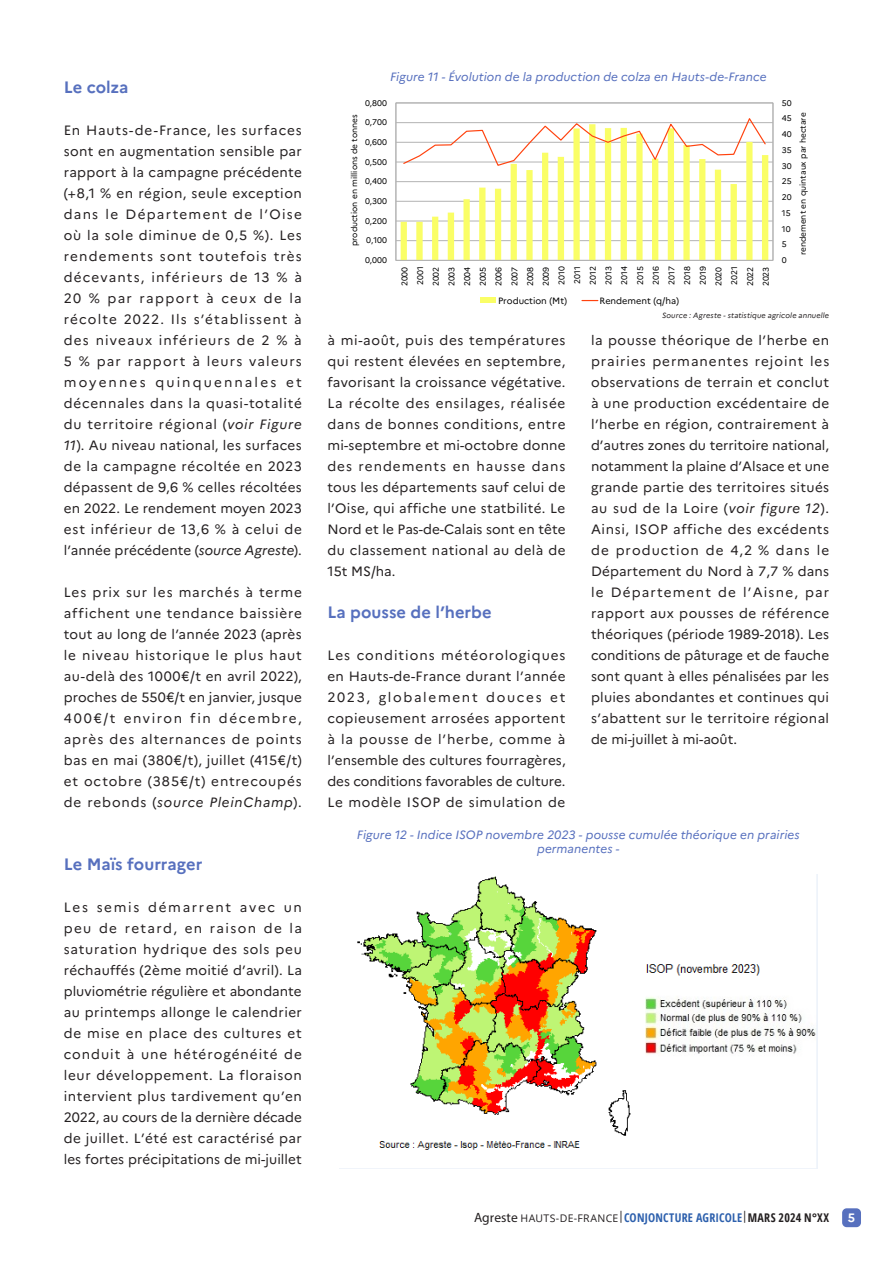
<style>
.page{position:relative;width:893px;height:1263px;background:#fff}
.page>*{position:absolute;margin:0;border:0;box-sizing:border-box;transform-origin:0 0}
.conjoncture_intertitre{font:700 16.5px "Marianne";color:#5770be}
.conjoncture_texte{font:13.5px/21px "Marianne";letter-spacing:.025em;color:#231f20;text-align:justify}
.t1{font:700 12.15px "Marianne";color:#fff}
.t2{font:italic 12px/14.4px "Marianne";letter-spacing:.005em;color:#5770be;text-align:center}
.t3{font:700 condensed 12px "Open Sans";letter-spacing:.02em;color:#2d60ad}
.t4{font:9.15px "Marianne";color:#000}
.t5{font:8.25px/15.8px "Marianne";color:#000;text-align:justify}
.SOURCE{font:italic 7.5px "Marianne";letter-spacing:.015em;color:#231f20}
.s1{font-style:italic}
.s2{font-family:"Myriad Pro";font-weight:400;font-stretch:normal;font-size:13.5px;color:#231f20}
.s3{font-weight:400;font-stretch:normal;font-size:10.5px;color:#231f20}
.s4{font-weight:400;font-stretch:normal;color:#231f20}
.s5{color:#231f20}
</style>
<div class="page">
<div style="left:842px;top:1208px;width:19px;height:19px;background:#5770be;border-radius:5px"></div>
<img style="left:357px;top:875px;width:460px;height:293px">
<hr style="left:396px;top:240px;width:377px;height:1px;background:#b3b3b3">
<hr style="left:396px;top:221px;width:377px;height:1px;background:#b3b3b3">
<hr style="left:396px;top:201px;width:377px;height:1px;background:#b3b3b3">
<hr style="left:396px;top:181px;width:377px;height:1px;background:#b3b3b3">
<hr style="left:396px;top:162px;width:377px;height:1px;background:#b3b3b3">
<hr style="left:396px;top:142px;width:377px;height:1px;background:#b3b3b3">
<hr style="left:396px;top:122px;width:377px;height:1px;background:#b3b3b3">
<div style="left:396px;top:103px;width:377px;height:158px;border:1px solid #b3b3b3"></div>
<svg style="left:401px;top:141px;width:367px;height:119px"></svg>
<hr style="left:773px;top:103px;width:1px;height:157px;background:#b3b3b3">
<hr style="left:396px;top:260px;width:377px;height:1px;background:#b3b3b3">
<hr style="left:396px;top:103px;width:1px;height:157px;background:#b3b3b3">
<svg style="left:402px;top:118px;width:365px;height:49px"></svg>
<div style="left:480px;top:298px;width:16px;height:5px;background:#fafe66"></div>
<svg style="left:582px;top:300px;width:16px;height:1px"></svg>
<p class="conjoncture_intertitre" style="left:64px;top:74px;width:66px">Le colza</p>
<p class="conjoncture_texte" style="left:64px;top:118px;width:240px">En Hauts-de-France, les surfaces sont en augmentation sensible par rapport à la campagne précédente (+8,1 % en région, seule exception dans le Département de l’Oise où la sole diminue de 0,5 %). Les rendements sont toutefois très décevants, inférieurs de 13 % à 20 % par rapport à ceux de la récolte 2022. Ils s’établissent à des niveaux inférieurs de 2 % à 5 % par rapport à leurs valeurs moyennes quinquennales et décennales dans la quasi-totalité du territoire régional (<span class="s1">voir Figure 11</span>). Au niveau national, les surfaces de la campagne récoltée en 2023 dépassent de 9,6 % celles récoltées en 2022. Le rendement moyen 2023 est inférieur de 13,6 % à celui de l’année précédente (<span class="s1">source Agreste</span>).</p>
<p class="conjoncture_texte" style="left:64px;top:580px;width:240px">Les prix sur les marchés à terme affichent une tendance baissière tout au long de l’année 2023 (après le niveau historique le plus haut au-delà des 1000€/t en avril 2022), proches de 550€/t en janvier, jusque 400€/t environ fin décembre, après des alternances de points bas en mai (380€/t), juillet (415€/t) et octobre (385€/t) entrecoupés de rebonds (<span class="s1">source PleinChamp</span>).</p>
<p class="conjoncture_intertitre" style="left:64px;top:851px;width:140px">Le Maïs fourrager</p>
<p class="conjoncture_texte" style="left:64px;top:896px;width:240px">Les semis démarrent avec un peu de retard, en raison de la saturation hydrique des sols peu réchauffés (2ème moitié d’avril). La pluviométrie régulière et abondante au printemps allonge le calendrier de mise en place des cultures et conduit à une hétérogénéité de leur développement. La floraison intervient plus tardivement qu’en 2022, au cours de la dernière décade de juillet. L’été est caractérisé par les fortes précipitations de mi-juillet</p>
<p class="t2" style="left:390px;top:69px;width:378px">Figure 11 - Évolution de la production de colza en Hauts-de-France</p>
<p class="t5" style="left:365px;top:94px;width:24px">0,800</p>
<p class="t5" style="left:346px;top:246px;width:134px;rotate:-90deg">production en millions de tonnes</p>
<p class="t5" style="left:365px;top:114px;width:24px">0,700</p>
<p class="t5" style="left:365px;top:134px;width:24px">0,600</p>
<p class="t5" style="left:365px;top:153px;width:24px">0,500</p>
<p class="t5" style="left:365px;top:173px;width:24px">0,400</p>
<p class="t5" style="left:365px;top:193px;width:24px">0,300</p>
<p class="t5" style="left:365px;top:212px;width:24px">0,200</p>
<p class="t5" style="left:366px;top:232px;width:22px">0,100</p>
<p class="t5" style="left:365px;top:252px;width:24px">0,000</p>
<p class="t5" style="left:396px;top:286px;width:21px;rotate:-90deg">2000<br>2001<br>2002<br>2003<br>2004<br>2005<br>2006<br>2007<br>2008<br>2009<br>2010<br>2011<br>2012<br>2013<br>2014<br>2015<br>2016<br>2017<br>2018<br>2019<br>2020<br>2021<br>2022<br>2023</p>
<p class="t5" style="left:782px;top:94px;width:11px">50</p>
<p class="t5" style="left:782px;top:110px;width:11px">45</p>
<p class="t5" style="left:782px;top:126px;width:11px">40</p>
<p class="t5" style="left:782px;top:141px;width:11px">35</p>
<p class="t5" style="left:782px;top:157px;width:11px">30</p>
<p class="t5" style="left:782px;top:173px;width:11px">25</p>
<p class="t5" style="left:782px;top:189px;width:11px">20</p>
<p class="t5" style="left:782px;top:204px;width:10px">15</p>
<p class="t5" style="left:782px;top:220px;width:10px">10</p>
<p class="t5" style="left:782px;top:236px;width:6px">5</p>
<p class="t5" style="left:782px;top:252px;width:6px">0</p>
<p class="t5" style="left:794px;top:255px;width:144px;rotate:-90deg">rendement en quintaux par hectare</p>
<p class="t4" style="left:498px;top:293px;width:71px">Production (Mt)</p>
<p class="t4" style="left:599px;top:293px;width:81px">Rendement (q/ha)</p>
<p class="SOURCE" style="left:662px;top:309px;width:169px">Source : Agreste - statistique agricole annuelle</p>
<p class="conjoncture_texte" style="left:327px;top:329px;width:240px">à mi-août, puis des températures qui restent élevées en septembre, favorisant la croissance végétative.<br>La récolte des ensilages, réalisée dans de bonnes conditions, entre mi-septembre et mi-octobre donne des rendements en hausse dans tous les départements sauf celui de l’Oise, qui affiche une statbilité. Le Nord et le Pas-de-Calais sont en tête du classement national au delà de 15t MS/ha.</p>
<p class="conjoncture_texte" style="left:591px;top:329px;width:240px">la pousse théorique de l’herbe en prairies permanentes rejoint les observations de terrain et conclut à une production excédentaire de l’herbe en région, contrairement à d’autres zones du territoire national, notamment la plaine d’Alsace et une grande partie des territoires situés au sud de la Loire (<span class="s1">voir figure 12</span>).<br>Ainsi, ISOP affiche des excédents de production de 4,2 % dans le Département du Nord à 7,7 % dans le Département de l’Aisne, par rapport aux pousses de référence théoriques (période 1989-2018). Les conditions de pâturage et de fauche sont quant à elles pénalisées par les pluies abondantes et continues qui s’abattent sur le territoire régional de mi-juillet à mi-août.</p>
<p class="conjoncture_intertitre" style="left:327px;top:599px;width:166px">La pousse de l’herbe</p>
<p class="conjoncture_texte" style="left:327px;top:644px;width:240px">Les conditions météorologiques en Hauts-de-France durant l’année 2023, globalement douces et copieusement arrosées apportent à la pousse de l’herbe, comme à l’ensemble des cultures fourragères, des conditions favorables de culture.<br>Le modèle ISOP de simulation de</p>
<p class="t2" style="left:357px;top:826px;width:444px">Figure 12 - Indice ISOP novembre 2023 - pousse cumulée théorique en prairies permanentes -</p>
<p class="t3" style="left:474px;top:1209px;width:356px"><span class="s2">Agreste</span> <span class="s3">HAUTS-DE-FRANCE</span><span class="s4">|</span>CONJONCTURE AGRICOLE<span class="s4">|</span><span class="s5">MARS 2024 N°XX</span></p>
<p class="t1" style="left:848px;top:1208px;width:9px">5</p>
</div>
